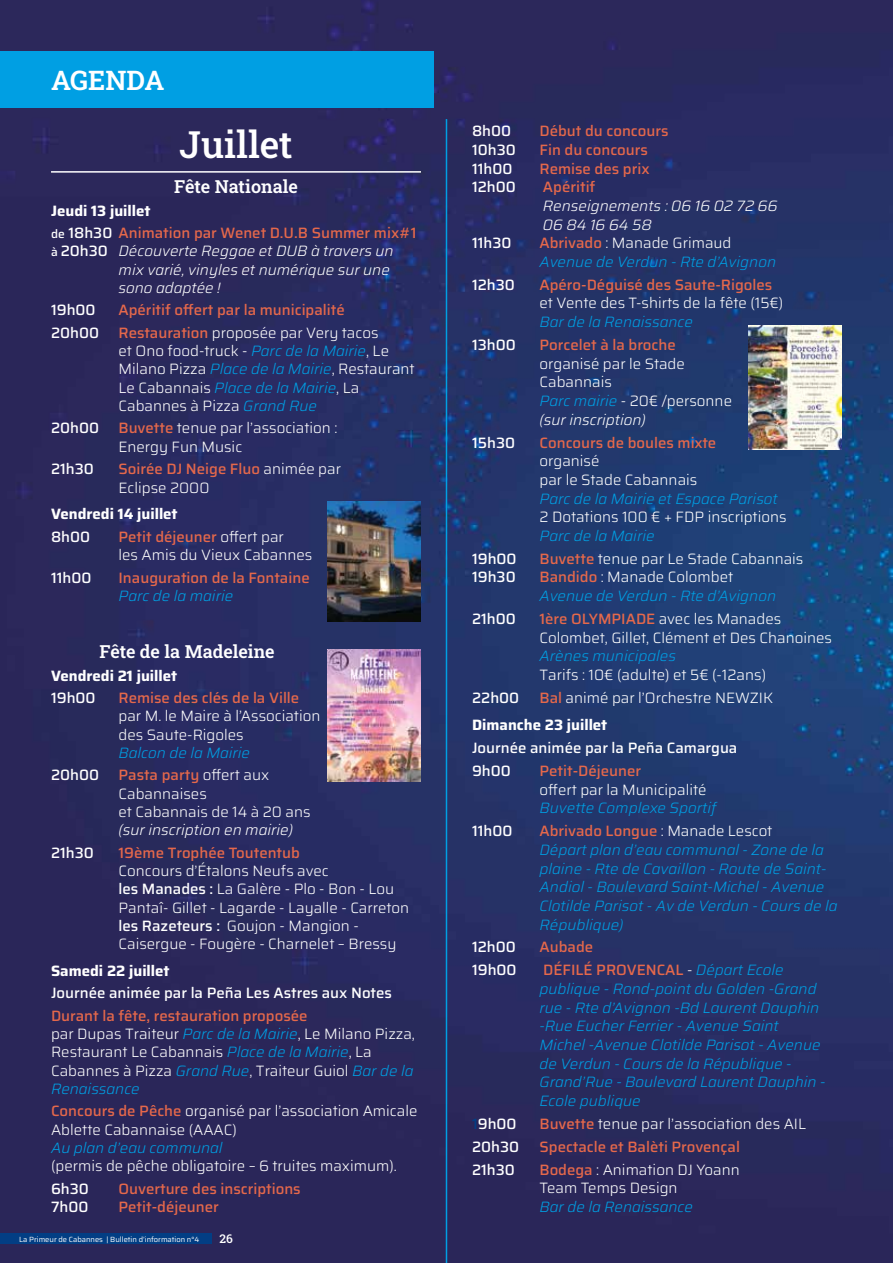
<style>
.page{position:relative;width:893px;height:1263px;background:#fff}
.page>*{position:absolute;margin:0;border:0;box-sizing:border-box;transform-origin:0 0}
.t1{font:37.5px "Roboto Slab";color:#fff}
.t2{font:27px "Roboto Slab";color:#fff}
.t3{font:18px "Roboto Slab";color:#fff}
.t4{font:300 15px/18.3px "Saira";color:#fff}
.t5{font:italic 300 15px/18.6px "Saira";color:#009fe3}
.t6{font:500 15px/22.5px "Saira";color:#e5684b}
.t7{font:500 15px/23px "Saira";color:#fff}
.t8{font:italic 300 15px/18.3px "Saira";color:#fff}
.t9{font:700 15px "Saira";color:#fff}
.t10{font:12px "Roboto Slab";color:#fff}
.t11{font:7.5px "Saira";color:#fff}
.s1{font-weight:700;color:#fff}
.s2{font-size:12px;color:#fff}
.s3{color:#fff}
.s4{font-weight:500;font-style:normal;font-size:12px}
.s5{font-weight:500;font-style:normal}
.s6{font-weight:500;color:#e5684b}
.s7{font-style:italic;color:#009fe3}
.s8{font-weight:500}
.s9{font-weight:500;font-style:normal;color:#e5684b}
.s10{font-style:normal;color:#fff}
.s11{font-style:italic}
.s12{font-weight:700}
.s13{color:#023e84}
</style>
<div class="page">
<img style="left:0;top:0;width:893px;height:1263px">
<div style="left:0;top:51px;width:434px;height:57px;background:#009fe3"></div>
<hr style="left:51px;top:171px;width:370px;height:2px;background:#fff">
<hr style="left:446px;top:119px;width:1px;height:1144px;background:#009fe3">
<img style="left:327px;top:502px;width:94px;height:120px">
<img style="left:327px;top:649px;width:94px;height:133px">
<img style="left:748px;top:325px;width:94px;height:124px">
<div style="left:0;top:1233px;width:211px;height:11px;background:#023e84"></div>
<h2 class="t2" style="left:51px;top:62px;width:115px">AGENDA</h2>
<h1 class="t1" style="left:179px;top:119px;width:115px">Juillet</h1>
<p class="t3" style="left:174px;top:174px;width:125px">Fête Nationale</p>
<p class="t6" style="left:51px;top:198px;width:367px"><span class="s1">Jeudi 13 juillet<br></span><span class="s2">de</span> <span class="s3">18h30</span> Animation par Wenet D.U.B Summer mix#1</p>
<p class="t8" style="left:119px;top:241px;width:277px;text-indent:-67px"><span class="s4">à</span> <span class="s5">20h30</span> Découverte Reggae et DUB à travers un mix varié, vinyles et numérique sur une sono adaptée !</p>
<p class="t7" style="left:51px;top:298px;width:46px">19h00</p>
<p class="t6" style="left:119px;top:298px;width:228px">Apéritif offert par la municipalité</p>
<p class="t7" style="left:51px;top:321px;width:50px">20h00</p>
<p class="t4" style="left:119px;top:323px;width:298px"><span class="s6">Restauration</span> proposée par Very tacos<br>et Ono food-truck - <span class="s7">Parc de la Mairie</span>, Le Milano Pizza <span class="s7">Place de la Mairie</span>, Restaurant Le Cabannais <span class="s7">Place de la Mairie</span>, La Cabannes à Pizza <span class="s7">Grand Rue</span></p>
<p class="t7" style="left:51px;top:416px;width:50px">20h00</p>
<p class="t4" style="left:119px;top:419px;width:220px"><span class="s6">Buvette</span> tenue par l’association :<br>Energy Fun Music</p>
<p class="t7" style="left:51px;top:457px;width:44px">21h30</p>
<p class="t4" style="left:119px;top:459px;width:224px"><span class="s6">Soirée DJ Neige Fluo</span> animée par<br>Eclipse 2000</p>
<p class="t9" style="left:51px;top:502px;width:128px">Vendredi 14 juillet</p>
<p class="t7" style="left:51px;top:525px;width:41px">8h00</p>
<p class="t4" style="left:119px;top:527px;width:195px"><span class="s6">Petit déjeuner</span> offert par<br>les Amis du Vieux Cabannes</p>
<p class="t7" style="left:51px;top:565px;width:42px">11h00</p>
<p class="t6" style="left:119px;top:566px;width:193px">Inauguration de la Fontaine</p>
<p class="t5" style="left:119px;top:586px;width:116px">Parc de la mairie</p>
<p class="t3" style="left:100px;top:639px;width:177px">Fête de la Madeleine</p>
<p class="t9" style="left:51px;top:663px;width:128px">Vendredi 21 juillet</p>
<p class="t7" style="left:51px;top:686px;width:46px">19h00</p>
<p class="t6" style="left:119px;top:686px;width:182px">Remise des clés de la Ville</p>
<p class="t4" style="left:119px;top:706px;width:203px">par M. le Maire à l’Association des Saute-Rigoles</p>
<p class="t5" style="left:119px;top:743px;width:133px">Balcon de la Mairie</p>
<p class="t7" style="left:51px;top:763px;width:50px">20h00</p>
<p class="t4" style="left:119px;top:765px;width:194px"><span class="s6">Pasta party</span> offert aux<br>Cabannaises<br>et Cabannais de 14 à 20 ans</p>
<p class="t8" style="left:119px;top:820px;width:176px">(sur inscription en mairie)</p>
<p class="t7" style="left:51px;top:840px;width:44px">21h30</p>
<p class="t6" style="left:119px;top:841px;width:183px">19ème Trophée Toutentub</p>
<p class="t4" style="left:119px;top:861px;width:292px">Concours d’Étalons Neufs avec<br><span class="s8">les Manades :</span> La Galère - Plo - Bon - Lou Pantaî- Gillet - Lagarde - Layalle - Carreton <span class="s8">les Razeteurs :</span> Goujon - Mangion - Caisergue - Fougère - Charnelet – Bressy</p>
<p class="t9" style="left:51px;top:958px;width:120px">Samedi 22 juillet</p>
<p class="t7" style="left:51px;top:981px;width:342px">Journée animée par la Peña Les Astres aux Notes</p>
<p class="t4" style="left:51px;top:1006px;width:365px"><span class="s6">Durant la fête, restauration proposée<br></span>par Dupas Traiteur <span class="s7">Parc de la Mairie</span>, Le Milano Pizza, Restaurant Le Cabannais <span class="s7">Place de la Mairie</span>, La Cabannes à Pizza <span class="s7">Grand Rue</span>, Traiteur Guiol <span class="s7">Bar de la Renaissance</span></p>
<p class="t4" style="left:51px;top:1101px;width:368px"><span class="s6">Concours de Pêche</span> organisé par l’association Amicale<br>Ablette Cabannaise (AAAC)</p>
<p class="t5" style="left:51px;top:1138px;width:173px">Au plan d’eau communal</p>
<p class="t4" style="left:51px;top:1156px;width:347px">(permis de pêche obligatoire – 6 truites maximum).</p>
<p class="t7" style="left:51px;top:1176px;width:39px">6h30</p>
<p class="t6" style="left:119px;top:1177px;width:184px">Ouverture des inscriptions</p>
<p class="t7" style="left:51px;top:1195px;width:39px">7h00</p>
<p class="t6" style="left:119px;top:1195px;width:102px">Petit-déjeuner</p>
<p class="t11" style="left:19px;top:1233px;width:182px">La Primeur de Cabannes | Bulletin d’information n°4</p>
<p class="t10" style="left:220px;top:1231px;width:15px">26</p>
<p class="t7" style="left:472px;top:119px;width:41px">8h00</p>
<p class="t6" style="left:539px;top:119px;width:131px">Début du concours</p>
<p class="t7" style="left:472px;top:138px;width:45px">10h30</p>
<p class="t6" style="left:539px;top:138px;width:110px">Fin du concours</p>
<p class="t7" style="left:472px;top:156px;width:42px">11h00</p>
<p class="t6" style="left:539px;top:157px;width:112px">Remise des prix</p>
<p class="t7" style="left:472px;top:175px;width:45px">12h00</p>
<p class="t6" style="left:543px;top:175px;width:54px">Apéritif</p>
<p class="t8" style="left:543px;top:196px;width:236px">Renseignements : 06 16 02 72 66<br>06 84 16 64 58</p>
<p class="t7" style="left:472px;top:231px;width:41px">11h30</p>
<p class="t5" style="left:539px;top:233px;width:238px"><span class="s9">Abrivado</span> <span class="s10">: Manade Grimaud<br></span>Avenue de Verdun - Rte d’Avignon</p>
<p class="t7" style="left:472px;top:273px;width:44px">12h30</p>
<p class="t6" style="left:539px;top:273px;width:234px">Apéro-Déguisé des Saute-Rigoles</p>
<p class="t4" style="left:539px;top:293px;width:245px">et Vente des T-shirts de la fête (15€)</p>
<p class="t5" style="left:539px;top:312px;width:155px">Bar de la Renaissance</p>
<p class="t7" style="left:472px;top:333px;width:45px">13h00</p>
<p class="t6" style="left:539px;top:333px;width:138px">Porcelet à la broche</p>
<p class="t4" style="left:539px;top:354px;width:194px">organisé par le Stade<br>Cabannais<br><span class="s7">Parc mairie</span> - 20€ /personne <span class="s11">(sur inscription)</span></p>
<p class="t7" style="left:472px;top:430px;width:45px">15h30</p>
<p class="t6" style="left:539px;top:431px;width:178px">Concours de boules mixte</p>
<p class="t4" style="left:539px;top:451px;width:159px">organisé<br>par le Stade Cabannais</p>
<p class="t5" style="left:539px;top:488px;width:240px">Parc de la Mairie et Espace Parisot</p>
<p class="t4" style="left:539px;top:507px;width:249px">2 Dotations 100 € + FDP inscriptions</p>
<p class="t5" style="left:539px;top:526px;width:117px">Parc de la Mairie</p>
<p class="t7" style="left:472px;top:547px;width:46px">19h00</p>
<p class="t4" style="left:539px;top:549px;width:265px"><span class="s6">Buvette</span> tenue par Le Stade Cabannais</p>
<p class="t7" style="left:472px;top:565px;width:45px">19h30</p>
<p class="t5" style="left:539px;top:567px;width:238px"><span class="s9">Bandido</span> <span class="s10">: Manade Colombet<br></span>Avenue de Verdun - Rte d’Avignon</p>
<p class="t7" style="left:472px;top:607px;width:45px">21h00</p>
<p class="t4" style="left:539px;top:609px;width:294px"><span class="s6">1ère OLYMPIADE</span> avec les Manades<br>Colombet, Gillet, Clément et Des Chanoines</p>
<p class="t5" style="left:539px;top:646px;width:138px">Arènes municipales</p>
<p class="t4" style="left:539px;top:665px;width:228px">Tarifs : 10€ (adulte) et 5€ (-12ans)</p>
<p class="t7" style="left:472px;top:686px;width:49px">22h00</p>
<p class="t4" style="left:472px;top:684px;width:303px;line-height:27.2px;text-indent:68px"><span class="s6">Bal</span> animé par l’Orchestre NEWZIK<br><span class="s12">Dimanche 23 juillet</span></p>
<p class="t7" style="left:472px;top:736px;width:267px">Journée animée par la Peña Camargua<br>9h00</p>
<p class="t6" style="left:539px;top:759px;width:103px">Petit-Déjeuner</p>
<p class="t4" style="left:539px;top:780px;width:169px">offert par la Municipalité</p>
<p class="t5" style="left:539px;top:798px;width:179px">Buvette Complexe Sportif</p>
<p class="t7" style="left:472px;top:819px;width:42px">11h00</p>
<p class="t5" style="left:539px;top:821px;width:300px"><span class="s9">Abrivado Longue</span> <span class="s10">: Manade Lescot<br></span>Départ plan d’eau communal - Zone de la plaine - Rte de Cavaillon - Route de Saint-Andiol - Boulevard Saint-Michel - Avenue Clotilde Parisot - Av de Verdun - Cours de la République)</p>
<p class="t7" style="left:472px;top:935px;width:45px">12h00</p>
<p class="t6" style="left:539px;top:935px;width:55px">Aubade</p>
<p class="t7" style="left:472px;top:958px;width:46px">19h00</p>
<p class="t5" style="left:539px;top:960px;width:288px"><span class="s9">DÉFILÉ PROVENCAL</span> <span class="s10">-</span> Départ Ecole publique - Rond-point du Golden -Grand rue - Rte d’Avignon -Bd Laurent Dauphin -Rue Eucher Ferrier - Avenue Saint Michel -Avenue Clotilde Parisot - Avenue de Verdun - Cours de la République - Grand’Rue - Boulevard Laurent Dauphin - Ecole publique</p>
<p class="t7" style="left:472px;top:1112px;width:46px"><span class="s13">1</span>9h00</p>
<p class="t4" style="left:539px;top:1114px;width:268px"><span class="s6">Buvette</span> tenue par l’association des AIL</p>
<p class="t7" style="left:472px;top:1135px;width:49px">20h30</p>
<p class="t6" style="left:539px;top:1135px;width:202px">Spectacle et Balèti Provençal</p>
<p class="t7" style="left:472px;top:1157px;width:44px">21h30</p>
<p class="t4" style="left:539px;top:1160px;width:202px"><span class="s6">Bodega</span> : Animation DJ Yoann<br>Team Temps Design</p>
<p class="t5" style="left:539px;top:1197px;width:155px">Bar de la Renaissance</p>
</div>
